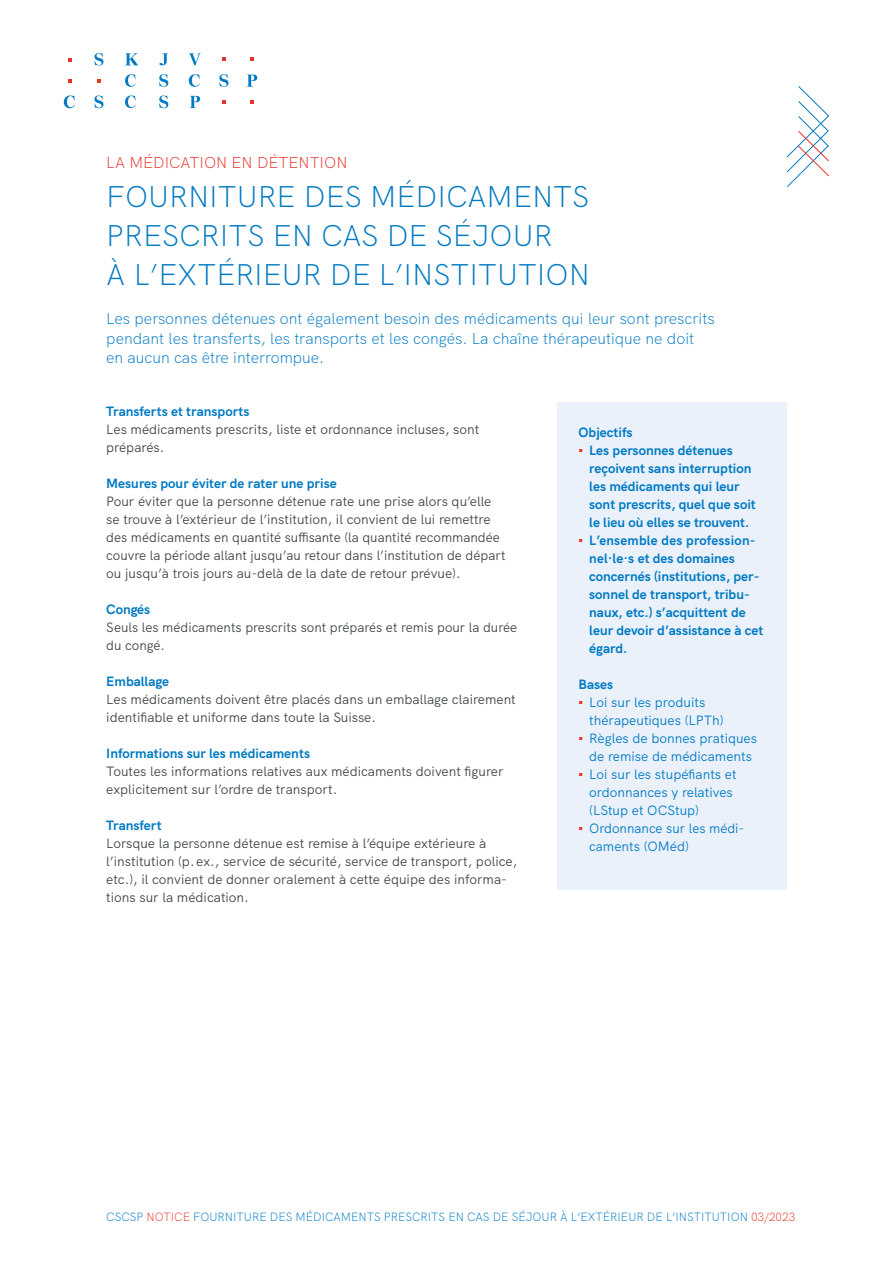
<style>
.page{position:relative;width:893px;height:1263px;background:#fff}
.page>*{position:absolute;margin:0;border:0;box-sizing:border-box;transform-origin:0 0}
.t1{font:300 30px/39px "HK Grotesk";color:#007ac3}
.t2{font:300 15.75px/19.5px "HK Grotesk";color:#007ac3}
.t3{font:300 15.75px "HK Grotesk";color:#e7332a}
.t4{font:13.5px/18px "HK Grotesk";color:#404649}
.t5{font:700 13.5px/18px "HK Grotesk";color:#007ac3}
.t6{font:13.5px/18px "HK Grotesk";color:#007ac3}
.t7{font:300 12px "HK Grotesk";color:#007ac3}
.s1{font-family:"Arial";font-weight:400;color:#e7332a}
.s2{font-family:"Arial";color:#e7332a}
.s3{color:#e7332a}
</style>
<div class="page">
<div style="left:557px;top:402px;width:230px;height:488px;background:#eaf1fb"></div>
<svg style="left:68px;top:58px;width:4px;height:3px"></svg>
<svg style="left:222px;top:57px;width:3px;height:4px"></svg>
<svg style="left:250px;top:57px;width:4px;height:4px"></svg>
<svg style="left:250px;top:101px;width:4px;height:3px"></svg>
<svg style="left:68px;top:79px;width:4px;height:3px"></svg>
<svg style="left:125px;top:53px;width:13px;height:12px"></svg>
<svg style="left:159px;top:53px;width:9px;height:12px"></svg>
<svg style="left:189px;top:53px;width:12px;height:12px"></svg>
<svg style="left:125px;top:74px;width:11px;height:13px"></svg>
<svg style="left:125px;top:95px;width:11px;height:13px"></svg>
<svg style="left:189px;top:74px;width:11px;height:13px"></svg>
<svg style="left:219px;top:74px;width:10px;height:13px"></svg>
<svg style="left:247px;top:75px;width:10px;height:12px"></svg>
<svg style="left:64px;top:95px;width:11px;height:13px"></svg>
<svg style="left:94px;top:95px;width:9px;height:13px"></svg>
<svg style="left:94px;top:53px;width:9px;height:13px"></svg>
<svg style="left:159px;top:95px;width:9px;height:13px"></svg>
<svg style="left:159px;top:74px;width:9px;height:13px"></svg>
<svg style="left:190px;top:96px;width:10px;height:12px"></svg>
<svg style="left:786px;top:86px;width:44px;height:101px"></svg>
<p class="t3" style="left:106px;top:151px;width:243px">LA MÉDICATION EN DÉTENTION</p>
<h1 class="t1" style="left:106px;top:175px;width:485px">FOURNITURE DES MÉDICAMENTS<br>PRESCRITS EN CAS DE SÉJOUR<br>À L’EXTÉRIEUR DE L’INSTITUTION</h1>
<p class="t2" style="left:106px;top:308px;width:610px">Les personnes détenues ont également besoin des médicaments qui leur sont prescrits pendant les transferts, les transports et les congés. La chaîne thérapeutique ne doit en aucun cas être interrompue.</p>
<p class="t5" style="left:106px;top:401px;width:145px">Transferts et transports</p>
<p class="t4" style="left:106px;top:419px;width:374px">Les médicaments prescrits, liste et ordonnance incluses, sont préparés.</p>
<p class="t5" style="left:106px;top:473px;width:232px">Mesures pour éviter de rater une prise</p>
<p class="t4" style="left:106px;top:491px;width:401px">Pour éviter que la personne détenue rate une prise alors qu’elle se trouve à l’extérieur de l’institution, il convient de lui remettre des médicaments en quantité suffisante (la quantité recommandée couvre la période allant jusqu’au retour dans l’institution de départ ou jusqu’à trois jours au-delà de la date de retour prévue).</p>
<p class="t5" style="left:106px;top:599px;width:46px">Congés</p>
<p class="t4" style="left:106px;top:617px;width:412px">Seuls les médicaments prescrits sont préparés et remis pour la durée du congé.</p>
<p class="t5" style="left:106px;top:671px;width:64px">Emballage</p>
<p class="t4" style="left:106px;top:689px;width:411px">Les médicaments doivent être placés dans un emballage clairement identifiable et uniforme dans toute la Suisse.</p>
<p class="t5" style="left:106px;top:743px;width:205px">Informations sur les médicaments</p>
<p class="t4" style="left:106px;top:761px;width:399px">Toutes les informations relatives aux médicaments doivent figurer explicitement sur l’ordre de transport.</p>
<p class="t5" style="left:106px;top:815px;width:57px">Transfert</p>
<p class="t4" style="left:106px;top:833px;width:412px">Lorsque la personne détenue est remise à l’équipe extérieure à l’institution (p.ex., service de sécurité, service de transport, police, etc.), il convient de donner oralement à cette équipe des informa&shy;tions sur la médication.</p>
<p class="t5" style="left:579px;top:422px;width:56px">Objectifs</p>
<p class="t5" style="left:589px;top:440px;width:168px;text-indent:-11px"><span class="s1">▪</span> Les personnes détenues reçoivent sans interruption les médicaments qui leur sont prescrits, quel que soit le lieu où elles se trouvent.</p>
<p class="t5" style="left:589px;top:530px;width:176px;text-indent:-11px"><span class="s1">▪</span> L’ensemble des profession&shy;nel·le·s et des domaines concernés (institutions, per&shy;sonnel de transport, tribu&shy;naux, etc.) s’acquittent de leur devoir d’assistance à cet égard.</p>
<p class="t5" style="left:579px;top:674px;width:36px">Bases</p>
<p class="t6" style="left:589px;top:692px;width:136px;text-indent:-11px"><span class="s2">▪</span> Loi sur les produits thérapeutiques (LPTh)</p>
<p class="t6" style="left:579px;top:728px;width:180px;text-align:center"><span class="s2">▪</span> Règles de bonnes pratiques de remise de médicaments</p>
<p class="t6" style="left:589px;top:764px;width:149px;text-indent:-11px"><span class="s2">▪</span> Loi sur les stupéfiants et ordonnances y relatives (LStup et OCStup)</p>
<p class="t6" style="left:589px;top:818px;width:154px;text-indent:-11px"><span class="s2">▪</span> Ordonnance sur les médi&shy;caments (OMéd)</p>
<p class="t7" style="left:106px;top:1208px;width:690px">CSCSP <span class="s3">NOTICE</span> FOURNITURE DES MÉDICAMENTS PRESCRITS EN CAS DE SÉJOUR À L’EXTÉRIEUR DE L’INSTITUTION <span class="s3">03/2023</span></p>
</div>
